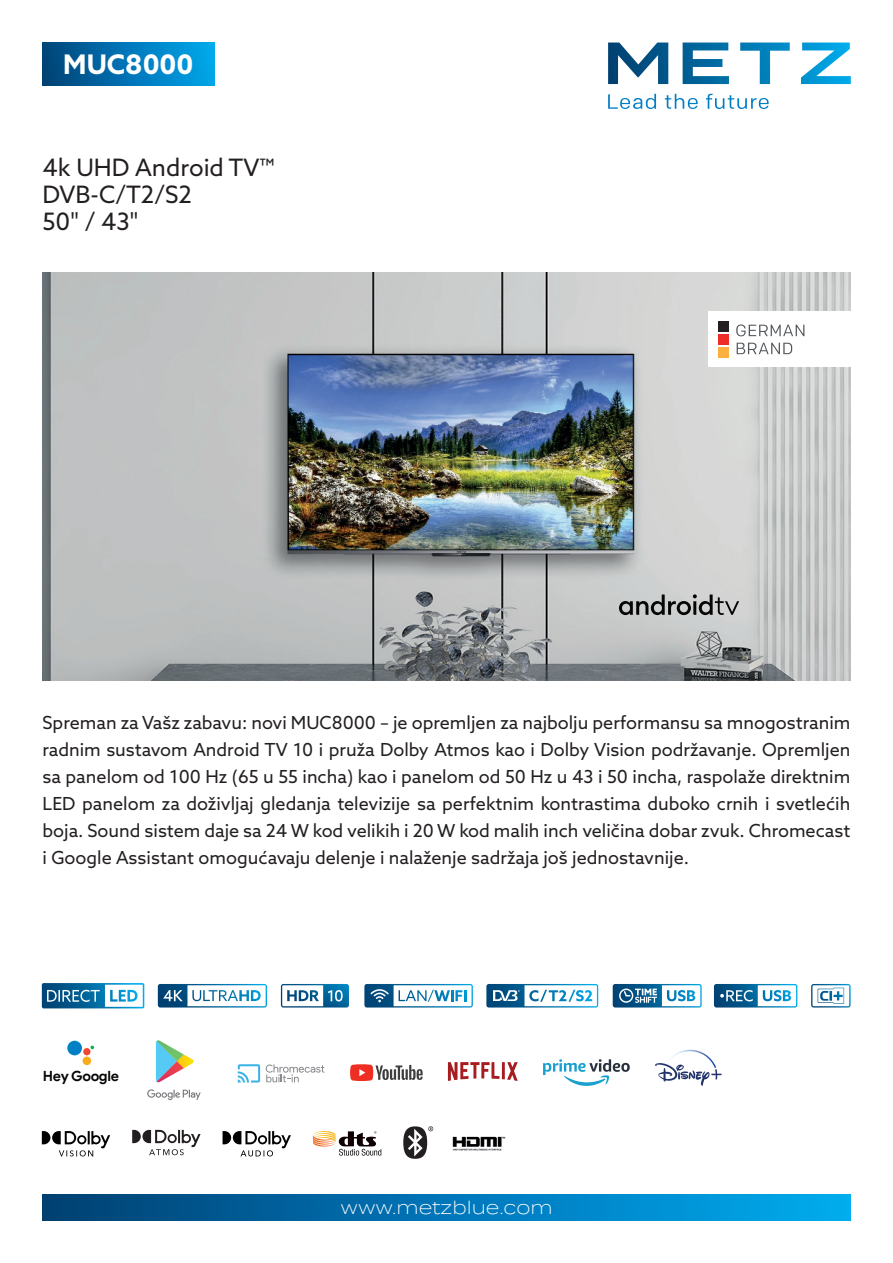
<style>
.page{position:relative;width:893px;height:1263px;background:#fff}
.page>*{position:absolute;margin:0;border:0;box-sizing:border-box;transform-origin:0 0}
.t1{font:700 27px "Azo Sans";color:#fff}
.t2{font:24px/27px "Azo Sans";color:#231f20}
.t3{font:18px/27px "Azo Sans";color:#231f20;text-align:justify}
.t4{font:300 18px "Termina";color:#fff}
.t5{font:700 14.1px "Google Sans";letter-spacing:-.025em;color:#050504}
</style>
<div class="page">
<svg style="left:608px;top:43px;width:60px;height:41px"></svg>
<svg style="left:683px;top:43px;width:46px;height:41px"></svg>
<svg style="left:740px;top:43px;width:50px;height:41px"></svg>
<svg style="left:801px;top:43px;width:50px;height:41px"></svg>
<svg style="left:608px;top:94px;width:48px;height:15px"></svg>
<svg style="left:665px;top:94px;width:33px;height:15px"></svg>
<svg style="left:706px;top:94px;width:63px;height:15px"></svg>
<div style="left:43px;top:1194px;width:807px;height:26px;background:linear-gradient(to right,#004076,#00acf3)"></div>
<div style="left:43px;top:43px;width:171px;height:43px;background:linear-gradient(to right,#004379,#00a8ef)"></div>
<img style="left:43px;top:272px;width:808px;height:408px">
<svg style="left:619px;top:594px;width:120px;height:21px;background:#8f9090"></svg>
<svg style="left:158px;top:984px;width:109px;height:23px"></svg>
<svg style="left:350px;top:1064px;width:73px;height:17px"></svg>
<svg style="left:448px;top:1062px;width:51px;height:19px"></svg>
<hr style="left:502px;top:1062px;width:3px;height:17px;background:#a51d21">
<svg style="left:507px;top:1062px;width:11px;height:19px"></svg>
<svg style="left:238px;top:1064px;width:22px;height:18px"></svg>
<svg style="left:266px;top:1064px;width:59px;height:18px"></svg>
<svg style="left:147px;top:1089px;width:54px;height:11px"></svg>
<svg style="left:156px;top:1040px;width:38px;height:42px"></svg>
<svg style="left:91px;top:1045px;width:3px;height:4px"></svg>
<div style="left:83px;top:1048px;width:8px;height:7px;background:#ef4830;border-radius:50%"></div>
<div style="left:83px;top:1056px;width:8px;height:9px;background:#faab1a;border-radius:50%"></div>
<div style="left:67px;top:1041px;width:15px;height:14px;background:#0081c5;border-radius:50%"></div>
<svg style="left:543px;top:1059px;width:87px;height:27px"></svg>
<svg style="left:281px;top:984px;width:68px;height:23px"></svg>
<svg style="left:364px;top:984px;width:109px;height:23px"></svg>
<svg style="left:486px;top:984px;width:112px;height:23px"></svg>
<svg style="left:811px;top:984px;width:40px;height:23px"></svg>
<svg style="left:613px;top:984px;width:89px;height:23px"></svg>
<svg style="left:714px;top:984px;width:83px;height:23px"></svg>
<svg style="left:655px;top:1063px;width:67px;height:23px"></svg>
<img style="left:667px;top:1050px;width:49px;height:18px">
<div style="left:708px;top:311px;width:144px;height:56px;background:#fff"></div>
<svg style="left:736px;top:324px;width:68px;height:12px"></svg>
<svg style="left:737px;top:343px;width:55px;height:11px"></svg>
<div style="left:719px;top:321px;width:10px;height:10px;background:#231f20"></div>
<div style="left:719px;top:334px;width:10px;height:10px;background:#ee2d28"></div>
<div style="left:719px;top:347px;width:10px;height:11px;background:#fbb03f"></div>
<svg style="left:42px;top:983px;width:102px;height:25px"></svg>
<svg style="left:223px;top:1131px;width:68px;height:25px"></svg>
<img style="left:452px;top:1136px;width:54px;height:15px">
<svg style="left:403px;top:1126px;width:30px;height:33px"></svg>
<svg style="left:42px;top:1131px;width:68px;height:25px"></svg>
<svg style="left:313px;top:1131px;width:68px;height:24px"></svg>
<svg style="left:132px;top:1130px;width:69px;height:25px"></svg>
<h1 class="t1" style="left:63px;top:47px;width:132px">MUC8000</h1>
<h2 class="t2" style="left:43px;top:153px;width:234px">4k UHD Android TV™<br>DVB-C/T2/S2<br>50" / 43"</h2>
<p class="t3" style="left:43px;top:708px;width:809px">Spreman za Vašz zabavu: novi MUC8000 – je opremljen za najbolju performansu sa mnogostranim radnim sustavom Android TV 10 i pruža Dolby Atmos kao i Dolby Vision podržavanje. Opremljen sa panelom od 100 Hz (65 u 55 incha) kao i panelom od 50 Hz u 43 i 50 incha, raspolaže direktnim LED panelom za doživljaj gledanja televizije sa perfektnim kontrastima duboko crnih i svetlećih boja. Sound sistem daje sa 24 W kod velikih i 20 W kod malih inch veličina dobar zvuk. Chromecast i Google Assistant omogućavaju delenje i nalaženje sadržaja još jednostavnije.</p>
<p class="t5" style="left:43px;top:1068px;width:78px">Hey Google</p>
<p class="t4" style="left:340px;top:1194px;width:214px">www.metzblue.com</p>
</div>
